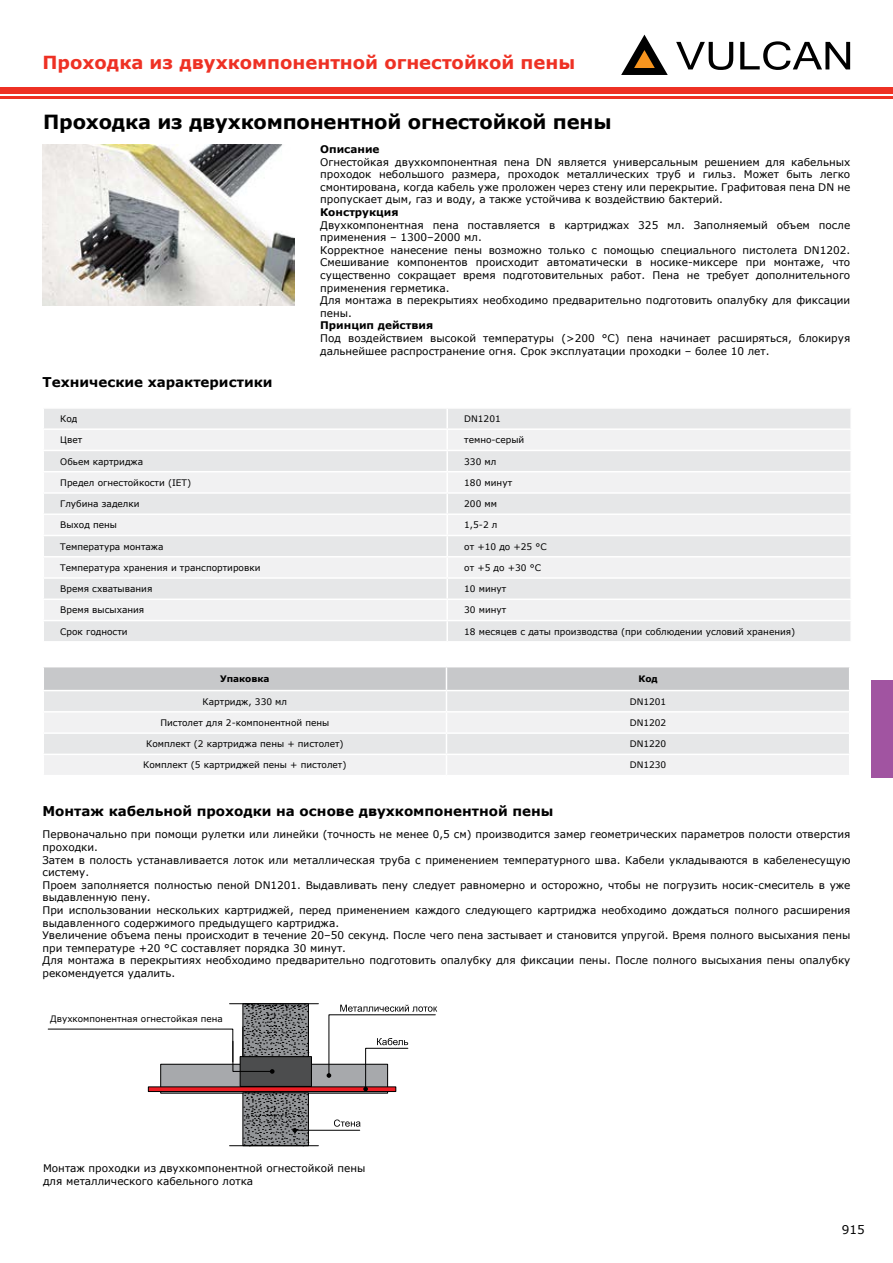
<style>
.page{position:relative;width:893px;height:1263px;background:#fff}
.page>*{position:absolute;margin:0;border:0;box-sizing:border-box;transform-origin:0 0}
.t1{font:700 19.5px "Verdana";letter-spacing:-.01em;color:#000}
.t2{font:700 18px "Verdana";color:#ee3124}
.t3{font:700 13.5px "Verdana";color:#000}
.t4{font:12px "Verdana";color:#000}
.t5{font:10.5px/12.6px "Verdana";color:#000}
.t6{font:700 10.5px "Verdana";color:#000}
.t7{font:9px "Verdana";color:#000}
.t8{font:700 9px "Verdana";color:#000}
.t9{font:8.85px "Verdana";color:#000}
</style>
<div class="page">
<svg style="left:0;top:87px;width:3px;height:12px"></svg>
<div style="left:2px;top:87px;width:891px;height:6px;background:#ee3124"></div>
<hr style="left:2px;top:96px;width:891px;height:3px;background:#ee3124">
<svg style="left:676px;top:41px;width:174px;height:29px"></svg>
<svg style="left:621px;top:35px;width:47px;height:40px"></svg>
<div style="left:872px;top:680px;width:21px;height:98px;background:#a154a1"></div>
<svg style="left:43px;top:667px;width:806px;height:108px"></svg>
<div style="left:44px;top:409px;width:807px;height:232px;background:#edeeef"></div>
<hr style="left:447px;top:620px;width:405px;height:1px;background:#fff">
<hr style="left:446px;top:621px;width:2px;height:20px;background:#fff">
<hr style="left:850px;top:621px;width:2px;height:20px;background:#fff">
<img style="left:43px;top:145px;width:252px;height:161px">
<div style="left:161px;top:1064px;width:227px;height:29px;background:#a7a9ac"></div>
<div style="left:240px;top:1056px;width:71px;height:30px;background:#4c4d4e"></div>
<div style="left:240px;top:1056px;width:72px;height:31px;border:1px solid #000"></div>
<hr style="left:148px;top:1087px;width:248px;height:4px;background:#ed1d24">
<div style="left:148px;top:1086px;width:248px;height:6px;border:1px solid #000"></div>
<hr style="left:230px;top:1003px;width:88px;height:1px;background:#000">
<hr style="left:230px;top:1145px;width:88px;height:1px;background:#000">
<hr style="left:295px;top:1130px;width:65px;height:1px;background:#000">
<svg style="left:244px;top:1092px;width:65px;height:53px;background:#717275"></svg>
<svg style="left:47px;top:1003px;width:262px;height:71px"></svg>
<svg style="left:334px;top:1119px;width:26px;height:8px"></svg>
<svg style="left:327px;top:1005px;width:110px;height:86px"></svg>
<h2 class="t2" style="left:43px;top:49px;width:534px">Проходка из двухкомпонентной огнестойкой пены</h2>
<h1 class="t1" style="left:43px;top:108px;width:570px">Проходка из двухкомпонентной огнестойкой пены</h1>
<p class="t6" style="left:320px;top:142px;width:61px">Описание</p>
<p class="t5" style="left:320px;top:155px;width:532px;text-align:justify">Огнестойкая двухкомпонентная пена DN является универсальным решением для кабельных проходок небольшого размера, проходок металлических труб и гильз. Может быть легко смонтирована, когда кабель уже проложен через стену или перекрытие. Графитовая пена DN не пропускает дым, газ и воду, а также устойчива к воздействию бактерий.</p>
<p class="t6" style="left:320px;top:205px;width:80px">Конструкция</p>
<p class="t5" style="left:320px;top:218px;width:532px">Двухкомпонентная пена поставляется в картриджах 325 мл. Заполняемый объем после применения – 1300–2000 мл.<br>Корректное нанесение пены возможно только с помощью специального пистолета DN1202.<br>Смешивание компонентов происходит автоматически в носике-миксере при монтаже, что существенно сокращает время подготовительных работ. Пена не требует дополнительного применения герметика.<br>Для монтажа в перекрытиях необходимо предварительно подготовить опалубку для фиксации пены.</p>
<p class="t6" style="left:320px;top:318px;width:115px">Принцип действия</p>
<p class="t5" style="left:320px;top:332px;width:532px">Под воздействием высокой температуры (&gt;200 °C) пена начинает расширяться, блокируя дальнейшее распространение огня. Срок эксплуатации проходки – более 10 лет.</p>
<p class="t3" style="left:43px;top:373px;width:231px">Технические характеристики</p>
<p class="t7" style="left:60px;top:412px;width:19px">Код</p>
<p class="t7" style="left:464px;top:412px;width:38px">DN1201</p>
<p class="t7" style="left:60px;top:434px;width:24px">Цвет</p>
<p class="t7" style="left:464px;top:434px;width:62px">темно-серый</p>
<p class="t7" style="left:60px;top:455px;width:84px">Обьем картриджа</p>
<p class="t7" style="left:464px;top:455px;width:34px">330 мл</p>
<p class="t7" style="left:60px;top:476px;width:132px">Предел огнестойкости (IET)</p>
<p class="t7" style="left:464px;top:476px;width:49px">180 минут</p>
<p class="t7" style="left:60px;top:498px;width:81px">Глубина заделки</p>
<p class="t7" style="left:464px;top:498px;width:34px">200 мм</p>
<p class="t7" style="left:60px;top:519px;width:58px">Выход пены</p>
<p class="t7" style="left:464px;top:519px;width:35px">1,5-2 л</p>
<p class="t7" style="left:60px;top:540px;width:105px">Температура монтажа</p>
<p class="t7" style="left:464px;top:540px;width:84px">от +10 до +25 °С</p>
<p class="t7" style="left:60px;top:561px;width:202px">Температура хранения и транспортировки</p>
<p class="t7" style="left:464px;top:561px;width:78px">от +5 до +30 °С</p>
<p class="t7" style="left:60px;top:583px;width:94px">Время схватывания</p>
<p class="t7" style="left:464px;top:583px;width:44px">10 минут</p>
<p class="t7" style="left:60px;top:604px;width:86px">Время высыхания</p>
<p class="t7" style="left:464px;top:604px;width:44px">30 минут</p>
<p class="t7" style="left:60px;top:625px;width:69px">Срок годности</p>
<p class="t7" style="left:464px;top:625px;width:333px">18 месяцев с даты производства (при соблюдении условий хранения)</p>
<p class="t8" style="left:220px;top:672px;width:51px">Упаковка</p>
<p class="t8" style="left:638px;top:672px;width:21px">Код</p>
<p class="t7" style="left:203px;top:695px;width:86px">Картридж, 330 мл</p>
<p class="t7" style="left:630px;top:695px;width:38px">DN1201</p>
<p class="t7" style="left:160px;top:716px;width:171px">Пистолет для 2-компонентной пены</p>
<p class="t7" style="left:630px;top:716px;width:38px">DN1202</p>
<p class="t7" style="left:146px;top:738px;width:199px">Комплект (2 картриджа пены + пистолет)</p>
<p class="t7" style="left:630px;top:738px;width:38px">DN1220</p>
<p class="t7" style="left:143px;top:759px;width:205px">Комплект (5 картриджей пены + пистолет)</p>
<p class="t7" style="left:630px;top:759px;width:38px">DN1230</p>
<p class="t3" style="left:43px;top:801px;width:512px">Монтаж кабельной проходки на основе двухкомпонентной пены</p>
<p class="t5" style="left:43px;top:828px;width:809px">Первоначально при помощи рулетки или линейки (точность не менее 0,5 см) производится замер геометрических параметров полости отверстия проходки.<br>Затем в полость устанавливается лоток или металлическая труба с применением температурного шва. Кабели укладываются в кабеленесущую систему.<br>Проем заполняется полностью пеной DN1201. Выдавливать пену следует равномерно и осторожно, чтобы не погрузить носик-смеситель в уже выдавленную пену.<br>При использовании нескольких картриджей, перед применением каждого следующего картриджа необходимо дождаться полного расширения выдавленного содержимого предыдущего картриджа.<br>Увеличение объема пены происходит в течение 20–50 секунд. После чего пена застывает и становится упругой. Время полного высыхания пены при температуре +20 °С составляет порядка 30 минут.<br>Для монтажа в перекрытиях необходимо предварительно подготовить опалубку для фиксации пены. После полного высыхания пены опалубку рекомендуется удалить.</p>
<p class="t9" style="left:50px;top:1013px;width:174px">Двухкомпонентная огнестойкая пена</p>
<p class="t5" style="left:43px;top:1162px;width:324px">Монтаж проходки из двухкомпонентной огнестойкой пены для металлического кабельного лотка</p>
<p class="t4" style="left:842px;top:1221px;width:24px">915</p>
</div>
